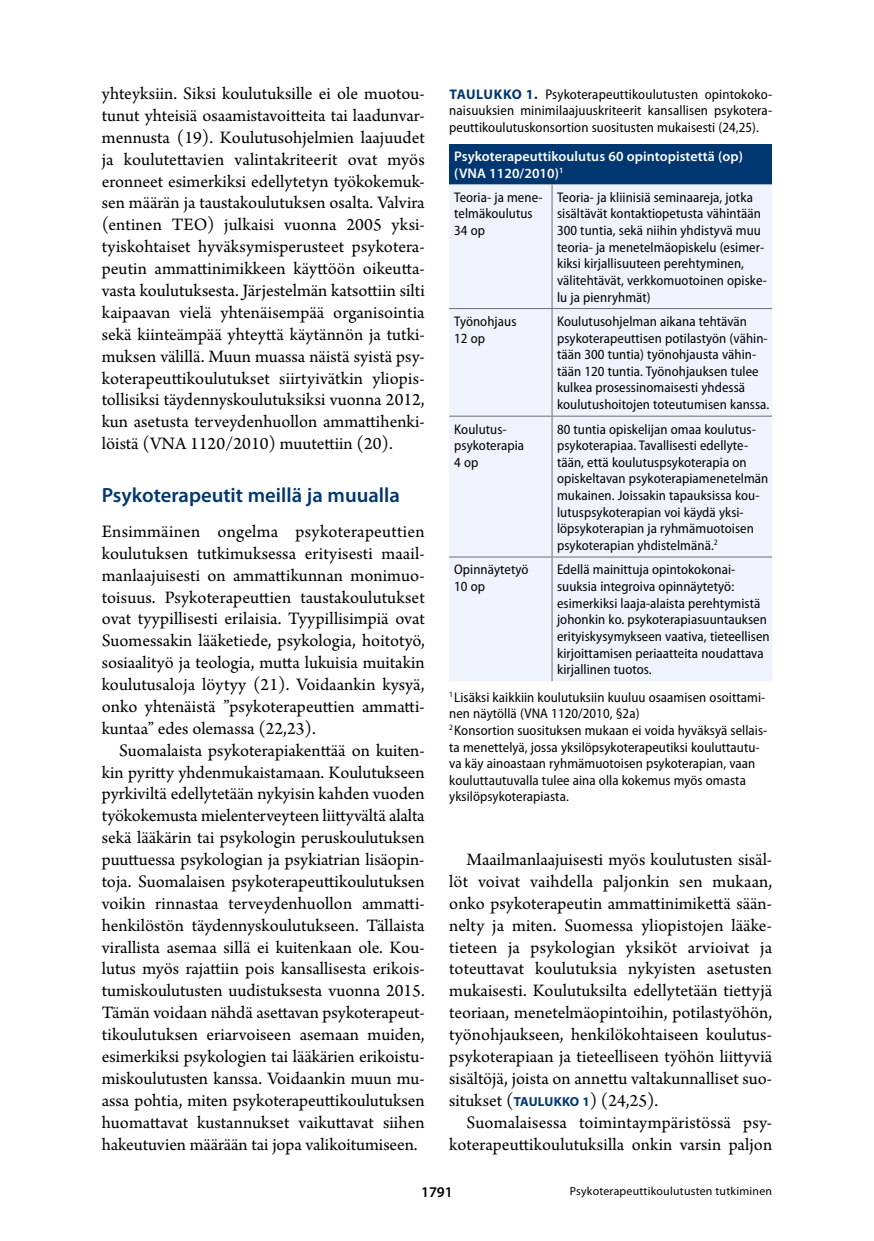
<style>
.page{position:relative;width:874px;height:1241px;background:#fff}
.page>*{position:absolute;margin:0;border:0;box-sizing:border-box;transform-origin:0 0}
.t1{font:600 20.65px "Myriad Pro";color:#003770}
.t2{font:18.38px/21.9px "Arno Pro";color:#000;text-align:justify}
.t3{font:600 14.88px "Myriad Pro";color:#000}
.t4{font:semi-condensed 14px/16.6px "Myriad Pro";letter-spacing:.005em;color:#000}
.t5{font:600 14px/16.6px "Myriad Pro";letter-spacing:.005em;color:#fff}
.t6{font:11.9px "Myriad Pro";letter-spacing:.02em;color:#000}
.s1{font-weight:700;font-stretch:normal;color:#003770}
.s2{font-family:"Myriad Pro";font-weight:700;font-size:13.12px;color:#003770}
</style>
<div class="page">
<div style="left:449px;top:144px;width:322px;height:40px;background:#003770"></div>
<div style="left:449px;top:184px;width:322px;height:497px;background:#eff4fc"></div>
<hr style="left:551px;top:184px;width:1px;height:124px;background:#706f6f">
<hr style="left:449px;top:308px;width:102px;height:1px;background:#706f6f">
<hr style="left:551px;top:308px;width:220px;height:1px;background:#706f6f">
<hr style="left:551px;top:309px;width:1px;height:106px;background:#706f6f">
<hr style="left:449px;top:415px;width:102px;height:1px;background:#706f6f">
<hr style="left:551px;top:415px;width:220px;height:1px;background:#706f6f">
<hr style="left:551px;top:416px;width:1px;height:140px;background:#706f6f">
<hr style="left:449px;top:556px;width:102px;height:1px;background:#706f6f">
<hr style="left:551px;top:556px;width:220px;height:1px;background:#706f6f">
<hr style="left:551px;top:557px;width:1px;height:124px;background:#706f6f">
<p class="t2" style="left:102px;top:84px;width:324px">yhteyksiin. Siksi koulutuksille ei ole muotou‑ tunut yhteisiä osaamistavoitteita tai laadunvar‑ mennusta (19). Koulutusohjelmien laajuudet ja koulutettavien valintakriteerit ovat myös eronneet esimerkiksi edellytetyn työkokemuk‑ sen määrän ja taustakoulutuksen osalta. Valvira (entinen TEO) julkaisi vuonna 2005 yksi‑ tyiskohtaiset hyväksymisperusteet psykotera‑ peutin ammattinimikkeen käyttöön oikeutta‑ vasta koulutuksesta. Järjestelmän katsottiin silti kaipaavan vielä yhtenäisempää organisointia sekä kiinteämpää yhteyttä käytännön ja tutki‑ muksen välillä. Muun muassa näistä syistä psy‑ koterapeuttikoulutukset siirtyivätkin yliopis‑ tollisiksi täydennyskoulutuksiksi vuonna 2012, kun asetusta terveydenhuollon ammattihenki‑ löistä (VNA 1120/2010) muutettiin (20).</p>
<p class="t1" style="left:102px;top:481px;width:299px">Psykoterapeutit meillä ja muualla</p>
<p class="t2" style="left:102px;top:521px;width:324px">Ensimmäinen ongelma psykoterapeuttien koulutuksen tutkimuksessa erityisesti maail‑ manlaajuisesti on ammattikunnan monimuo‑ toisuus. Psykoterapeuttien taustakoulutukset ovat tyypillisesti erilaisia. Tyypillisimpiä ovat Suomessakin lääketiede, psykologia, hoitotyö, sosiaalityö ja teologia, mutta lukuisia muitakin koulutusaloja löytyy (21). Voidaankin kysyä, onko yhtenäistä ”psykoterapeuttien ammatti‑ kuntaa” edes olemassa (22,23).</p>
<p class="t2" style="left:102px;top:740px;width:324px;text-indent:17px">Suomalaista psykoterapiakenttää on kuiten‑ kin pyritty yhdenmukaistamaan. Koulutukseen pyrkiviltä edellytetään nykyisin kahden vuoden työkokemusta mielenterveyteen liittyvältä alalta sekä lääkärin tai psykologin peruskoulutuksen puuttuessa psykologian ja psykiatrian lisäopin‑ toja. Suomalaisen psykoterapeuttikoulutuksen voikin rinnastaa terveydenhuollon ammatti‑ henkilöstön täydennyskoulutukseen. Tällaista virallista asemaa sillä ei kuitenkaan ole. Kou‑ lutus myös rajattiin pois kansallisesta erikois‑ tumiskoulutusten uudistuksesta vuonna 2015.<br>Tämän voidaan nähdä asettavan psykoterapeut‑ tikoulutuksen eriarvoiseen asemaan muiden, esimerkiksi psykologien tai lääkärien erikoistu‑ miskoulutusten kanssa. Voidaankin muun mu‑ assa pohtia, miten psykoterapeuttikoulutuksen huomattavat kustannukset vaikuttavat siihen hakeutuvien määrään tai jopa valikoitumiseen.</p>
<p class="t4" style="left:449px;top:85px;width:324px;text-align:justify"><span class="s1">TAULUKKO 1.</span> Psykoterapeuttikoulutusten opintokoko&shy;naisuuksien minimilaajuuskriteerit kansallisen psykotera&shy;peuttikoulutuskonsortion suositusten mukaisesti (24,25).</p>
<p class="t5" style="left:454px;top:148px;width:290px">Psykoterapeuttikoulutus 60 opintopistettä (op) (VNA 1120/2010)<sup>1</sup></p>
<p class="t4" style="left:454px;top:188px;width:90px">Teoria- ja mene&shy;telmäkoulutus<br>34 op</p>
<p class="t4" style="left:556px;top:188px;width:211px">Teoria- ja kliinisiä seminaareja, jotka sisältävät kontaktiopetusta vähintään 300 tuntia, sekä niihin yhdistyvä muu teoria- ja menetelmäopiskelu (esimer&shy;kiksi kirjallisuuteen perehtyminen, välitehtävät, verkkomuotoinen opiske&shy;lu ja pienryhmät)</p>
<p class="t4" style="left:454px;top:313px;width:64px">Työnohjaus<br>12 op</p>
<p class="t4" style="left:556px;top:313px;width:214px">Koulutusohjelman aikana tehtävän psykoterapeuttisen potilastyön (vähin&shy;tään 300 tuntia) työnohjausta vähin&shy;tään 120 tuntia. Työnohjauksen tulee kulkea prosessinomaisesti yhdessä koulutushoitojen toteutumisen kanssa.</p>
<p class="t4" style="left:454px;top:420px;width:71px">Koulutus&shy;psykoterapia<br>4 op</p>
<p class="t4" style="left:556px;top:420px;width:213px">80 tuntia opiskelijan omaa koulutus&shy;psykoterapiaa. Tavallisesti edellyte&shy;tään, että koulutuspsykoterapia on opiskeltavan psykoterapiamenetelmän mukainen. Joissakin tapauksissa kou&shy;lutuspsykoterapian voi käydä yksi&shy;löpsykoterapian ja ryhmämuotoisen psykoterapian yhdistelmänä.<sup>2</sup></p>
<p class="t4" style="left:454px;top:561px;width:76px">Opinnäytetyö<br>10 op</p>
<p class="t4" style="left:556px;top:561px;width:214px">Edellä mainittuja opintokokonai&shy;suuksia integroiva opinnäytetyö: esimerkiksi laaja-alaista perehtymistä johonkin ko. psykoterapiasuuntauksen erityiskysymykseen vaativa, tieteellisen kirjoittamisen periaatteita noudattava kirjallinen tuotos.</p>
<p class="t4" style="left:449px;top:688px;width:319px"><sup>1</sup> Lisäksi kaikkiin koulutuksiin kuuluu osaamisen osoittami&shy;nen näytöllä (VNA 1120/2010, §2a)<br><sup>2</sup>Konsortion suosituksen mukaan ei voida hyväksyä sellais&shy;ta menettelyä, jossa yksilöpsykoterapeutiksi kouluttautu&shy;va käy ainoastaan ryhmämuotoisen psykoterapian, vaan kouluttautuvalla tulee aina olla kokemus myös omasta yksilöpsykoterapiasta.</p>
<p class="t2" style="left:449px;top:849px;width:324px;text-indent:17px">Maailmanlaajuisesti myös koulutusten sisäl&shy;löt voivat vaihdella paljonkin sen mukaan, onko psykoterapeutin ammattinimikettä sään&shy;nelty ja miten. Suomessa yliopistojen lääke‑ tieteen ja psykologian yksiköt arvioivat ja toteut-tavat koulutuksia nykyisten asetusten mukaisesti. Koulutuksilta edellytetään tiettyjä teoriaan, menetelmäopintoihin, potilastyöhön, työnohjaukseen, henkilökohtaiseen koulutus‑ psykoterapiaan ja tieteelliseen työhön liittyviä sisältöjä, joista on annettu valtakunnalliset suo‑ situkset (<span class="s2">TAULUKKO 1</span>) (24,25).</p>
<p class="t2" style="left:449px;top:1112px;width:324px;text-align:right">Suomalaisessa toimintaympäristössä psy‑ koterapeuttikoulutuksilla onkin varsin paljon</p>
<p class="t3" style="left:421px;top:1182px;width:33px">1791</p>
<p class="t6" style="left:569px;top:1183px;width:204px">Psykoterapeuttikoulutusten tutkiminen</p>
</div>
